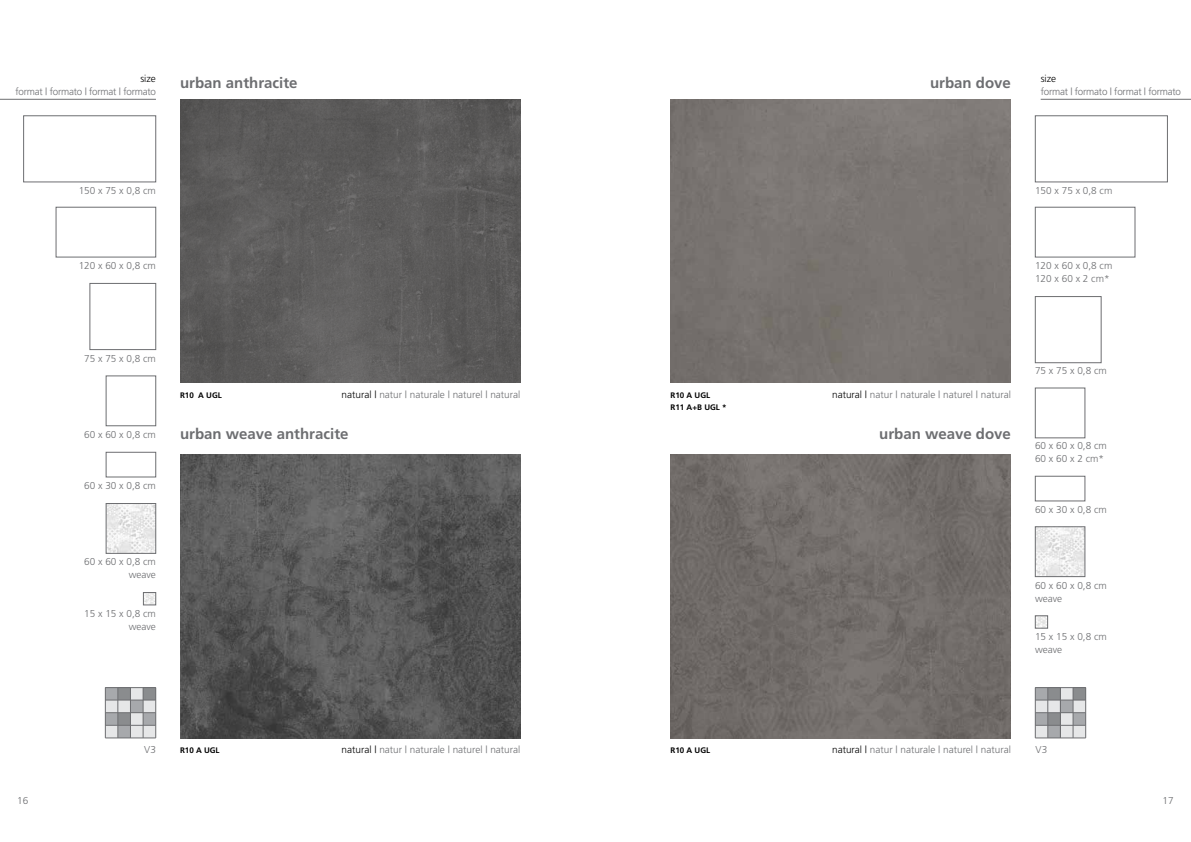
<style>
.page{position:relative;width:1191px;height:842px;background:#fff}
.page>*{position:absolute;margin:0;border:0;box-sizing:border-box;transform-origin:0 0}
.t1{font:700 15px "Frutiger";color:#6d6e71}
.t2{font:300 10px/13px "Frutiger";color:#6d6e71}
.t3{font:300 10px "Frutiger";letter-spacing:-.02em;color:#6d6e71}
.t4{font:300 10px "Frutiger";color:#000}
.t5{font:700 8px/12px "Frutiger";color:#000}
.s1{color:#000}
</style>
<div class="page">
<img style="left:180px;top:99px;width:340px;height:284px">
<div style="left:670px;top:99px;width:341px;height:284px;background:#7a7572"></div>
<div style="left:105px;top:687px;width:13px;height:13px;background:#a7a9ac"></div>
<div style="left:105px;top:700px;width:13px;height:13px;background:#e6e7e8"></div>
<div style="left:105px;top:713px;width:13px;height:12px;background:#a7a9ac"></div>
<div style="left:105px;top:725px;width:13px;height:13px;background:#e6e7e8"></div>
<div style="left:118px;top:687px;width:12px;height:13px;background:#8a8c8e"></div>
<div style="left:118px;top:700px;width:12px;height:13px;background:#e6e7e8"></div>
<div style="left:118px;top:713px;width:12px;height:12px;background:#8a8c8e"></div>
<div style="left:118px;top:725px;width:12px;height:13px;background:#a7a9ac"></div>
<div style="left:130px;top:687px;width:13px;height:13px;background:#e6e7e8"></div>
<div style="left:130px;top:700px;width:13px;height:13px;background:#a7a9ac"></div>
<div style="left:130px;top:713px;width:13px;height:12px;background:#e6e7e8"></div>
<div style="left:130px;top:725px;width:13px;height:13px;background:#e6e7e8"></div>
<div style="left:143px;top:687px;width:13px;height:13px;background:#8a8c8e"></div>
<div style="left:143px;top:700px;width:13px;height:13px;background:#e6e7e8"></div>
<div style="left:143px;top:713px;width:13px;height:12px;background:#a7a9ac"></div>
<div style="left:143px;top:725px;width:13px;height:13px;background:#e6e7e8"></div>
<hr style="left:105px;top:687px;width:1px;height:51px;background:#6d6e71">
<hr style="left:105px;top:700px;width:51px;height:1px;background:#6d6e71">
<hr style="left:105px;top:712px;width:51px;height:1px;background:#6d6e71">
<hr style="left:105px;top:725px;width:51px;height:1px;background:#6d6e71">
<hr style="left:105px;top:738px;width:51px;height:1px;background:#6d6e71">
<hr style="left:118px;top:687px;width:1px;height:51px;background:#6d6e71">
<hr style="left:130px;top:687px;width:1px;height:51px;background:#6d6e71">
<hr style="left:143px;top:687px;width:1px;height:51px;background:#6d6e71">
<hr style="left:155px;top:687px;width:1px;height:51px;background:#6d6e71">
<hr style="left:105px;top:687px;width:51px;height:1px;background:#6d6e71">
<div style="left:56px;top:207px;width:100px;height:50px;border:1px solid #6d6e71"></div>
<div style="left:90px;top:283px;width:66px;height:67px;border:1px solid #6d6e71"></div>
<div style="left:23px;top:116px;width:133px;height:66px;border:1px solid #6d6e71"></div>
<div style="left:106px;top:376px;width:50px;height:50px;border:1px solid #6d6e71"></div>
<div style="left:106px;top:452px;width:50px;height:25px;border:1px solid #6d6e71"></div>
<img style="left:108px;top:505px;width:46px;height:47px">
<div style="left:106px;top:503px;width:50px;height:51px;border:1px solid #6d6e71"></div>
<div style="left:1035px;top:207px;width:100px;height:50px;border:1px solid #6d6e71"></div>
<div style="left:1035px;top:296px;width:66px;height:67px;border:1px solid #6d6e71"></div>
<div style="left:1035px;top:388px;width:50px;height:50px;border:1px solid #6d6e71"></div>
<div style="left:1035px;top:476px;width:50px;height:25px;border:1px solid #6d6e71"></div>
<img style="left:670px;top:455px;width:341px;height:283px">
<div style="left:1035px;top:687px;width:12px;height:13px;background:#a7a9ac"></div>
<div style="left:1035px;top:700px;width:12px;height:13px;background:#e6e7e8"></div>
<div style="left:1035px;top:713px;width:12px;height:12px;background:#a7a9ac"></div>
<div style="left:1035px;top:725px;width:12px;height:13px;background:#e6e7e8"></div>
<div style="left:1047px;top:687px;width:13px;height:13px;background:#8a8c8e"></div>
<div style="left:1047px;top:700px;width:13px;height:13px;background:#e6e7e8"></div>
<div style="left:1047px;top:713px;width:13px;height:12px;background:#8a8c8e"></div>
<div style="left:1047px;top:725px;width:13px;height:13px;background:#a7a9ac"></div>
<div style="left:1060px;top:687px;width:13px;height:13px;background:#e6e7e8"></div>
<div style="left:1060px;top:700px;width:13px;height:13px;background:#a7a9ac"></div>
<div style="left:1060px;top:713px;width:13px;height:12px;background:#e6e7e8"></div>
<div style="left:1060px;top:725px;width:13px;height:13px;background:#e6e7e8"></div>
<div style="left:1073px;top:687px;width:12px;height:13px;background:#8a8c8e"></div>
<div style="left:1073px;top:700px;width:12px;height:13px;background:#e6e7e8"></div>
<div style="left:1073px;top:713px;width:12px;height:12px;background:#a7a9ac"></div>
<div style="left:1073px;top:725px;width:12px;height:13px;background:#e6e7e8"></div>
<hr style="left:1035px;top:687px;width:1px;height:51px;background:#6d6e71">
<hr style="left:1035px;top:700px;width:50px;height:1px;background:#6d6e71">
<hr style="left:1035px;top:712px;width:50px;height:1px;background:#6d6e71">
<hr style="left:1035px;top:725px;width:50px;height:1px;background:#6d6e71">
<hr style="left:1035px;top:738px;width:50px;height:1px;background:#6d6e71">
<hr style="left:1047px;top:687px;width:1px;height:51px;background:#6d6e71">
<hr style="left:1060px;top:687px;width:1px;height:51px;background:#6d6e71">
<hr style="left:1072px;top:687px;width:1px;height:51px;background:#6d6e71">
<hr style="left:1085px;top:687px;width:1px;height:51px;background:#6d6e71">
<hr style="left:1035px;top:687px;width:50px;height:1px;background:#6d6e71">
<img style="left:180px;top:455px;width:340px;height:283px">
<svg style="left:145px;top:594px;width:9px;height:9px"></svg>
<div style="left:143px;top:592px;width:13px;height:13px;border:1px solid #6d6e71"></div>
<img style="left:1037px;top:528px;width:46px;height:47px">
<div style="left:1035px;top:526px;width:50px;height:51px;border:1px solid #6d6e71"></div>
<svg style="left:1037px;top:618px;width:8px;height:8px"></svg>
<hr style="left:1040px;top:99px;width:151px;height:1px;background:#6d6e71">
<hr style="left:0;top:99px;width:156px;height:1px;background:#6d6e71">
<p class="t4" style="left:140px;top:73px;width:17px">size</p>
<p class="t3" style="left:16px;top:86px;width:142px">format | formato | format | formato</p>
<h1 class="t1" style="left:180px;top:74px;width:119px">urban anthracite</h1>
<h1 class="t1" style="left:930px;top:74px;width:82px">urban dove</h1>
<p class="t4" style="left:1040px;top:73px;width:17px">size</p>
<p class="t3" style="left:1040px;top:86px;width:142px">format | formato | format | formato</p>
<p class="t2" style="left:79px;top:184px;width:79px">150 x 75 x 0,8 cm</p>
<p class="t2" style="left:79px;top:259px;width:79px">120 x 60 x 0,8 cm</p>
<p class="t2" style="left:1035px;top:184px;width:79px">150 x 75 x 0,8 cm</p>
<p class="t2" style="left:1035px;top:259px;width:79px">120 x 60 x 0,8 cm<br>120 x 60 x 2 cm*</p>
<p class="t2" style="left:84px;top:352px;width:73px">75 x 75 x 0,8 cm</p>
<p class="t2" style="left:84px;top:428px;width:73px">60 x 60 x 0,8 cm</p>
<p class="t2" style="left:84px;top:479px;width:73px">60 x 30 x 0,8 cm</p>
<p class="t2" style="left:84px;top:555px;width:73px;text-align:right">60 x 60 x 0,8 cm weave</p>
<p class="t2" style="left:84px;top:607px;width:73px;text-align:right">15 x 15 x 0,8 cm weave</p>
<p class="t2" style="left:341px;top:388px;width:180px"><span class="s1">natural |</span> natur | naturale | naturel | natural</p>
<p class="t2" style="left:832px;top:388px;width:180px"><span class="s1">natural |</span> natur | naturale | naturel | natural</p>
<p class="t5" style="left:180px;top:389px;width:43px">R10 A UGL</p>
<p class="t5" style="left:670px;top:389px;width:57px">R10 A UGL<br>R11 A+B UGL *</p>
<h1 class="t1" style="left:180px;top:425px;width:170px">urban weave anthracite</h1>
<h1 class="t1" style="left:879px;top:425px;width:133px">urban weave dove</h1>
<p class="t2" style="left:1035px;top:364px;width:73px">75 x 75 x 0,8 cm</p>
<p class="t2" style="left:1035px;top:439px;width:73px">60 x 60 x 0,8 cm<br>60 x 60 x 2 cm*</p>
<p class="t2" style="left:1035px;top:503px;width:73px">60 x 30 x 0,8 cm</p>
<p class="t2" style="left:1035px;top:579px;width:73px">60 x 60 x 0,8 cm weave</p>
<p class="t2" style="left:1035px;top:630px;width:73px">15 x 15 x 0,8 cm weave</p>
<p class="t2" style="left:144px;top:743px;width:13px">V3</p>
<p class="t2" style="left:341px;top:743px;width:180px"><span class="s1">natural |</span> natur | naturale | naturel | natural</p>
<p class="t2" style="left:832px;top:743px;width:180px"><span class="s1">natural |</span> natur | naturale | naturel | natural</p>
<p class="t5" style="left:180px;top:744px;width:41px">R10 A UGL</p>
<p class="t5" style="left:670px;top:744px;width:41px">R10 A UGL</p>
<p class="t2" style="left:1035px;top:743px;width:13px">V3</p>
<p class="t2" style="left:17px;top:794px;width:13px">16</p>
<p class="t2" style="left:1162px;top:794px;width:13px">17</p>
</div>
